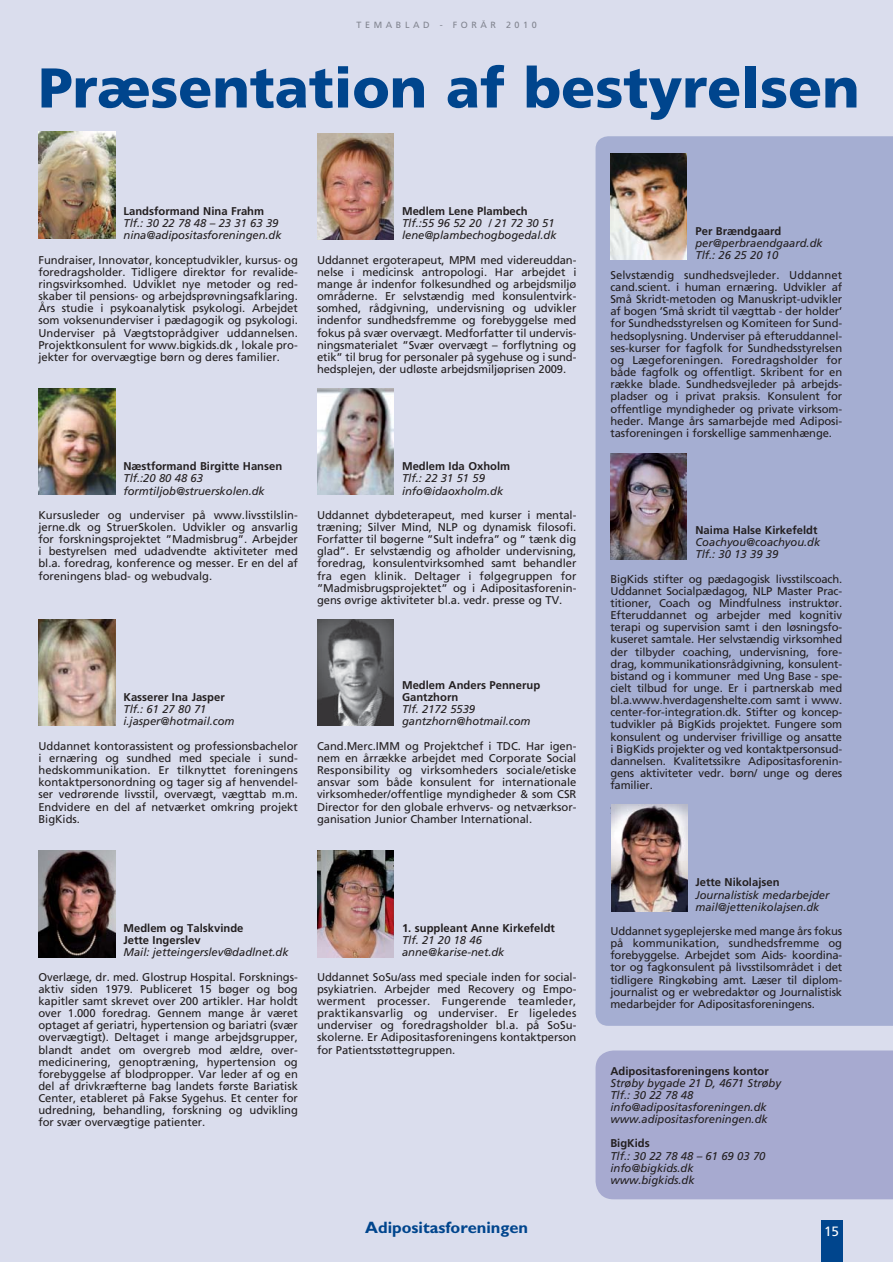
<style>
.page{position:relative;width:893px;height:1262px;background:#dadded}
.page>*{position:absolute;margin:0;border:0;box-sizing:border-box;transform-origin:0 0}
.t1{font:900 55.95px "Frutiger";color:#00458d}
.t2{font:700 16.5px "Gill Sans";color:#00458d}
.t3{font:13.5px "Frutiger";color:#fff}
.t4{font:11.25px/12.1px "Frutiger";letter-spacing:-.005em;color:#231f20;text-align:justify}
.t5{font:italic 11.25px/12.1px "Frutiger";letter-spacing:-.005em;color:#231f20}
.t6{font:700 11.25px/12.1px "Frutiger";color:#231f20}
.t7{font:9px "Frutiger";letter-spacing:.4em;color:#81848f}
</style>
<div class="page">
<div style="left:595px;top:136px;width:298px;height:890px;background:#a5aed2"></div>
<div style="left:821px;top:1221px;width:21px;height:41px;background:#00458d"></div>
<img style="left:38px;top:851px;width:77px;height:106px">
<img style="left:38px;top:619px;width:77px;height:106px">
<img style="left:610px;top:153px;width:77px;height:107px">
<img style="left:610px;top:453px;width:77px;height:107px">
<img style="left:611px;top:805px;width:77px;height:106px">
<div style="left:595px;top:1050px;width:298px;height:149px;background:#a7aad0"></div>
<img style="left:317px;top:134px;width:76px;height:106px">
<img style="left:38px;top:132px;width:77px;height:106px">
<img style="left:317px;top:851px;width:76px;height:106px">
<img style="left:317px;top:619px;width:76px;height:106px">
<img style="left:38px;top:388px;width:77px;height:106px">
<img style="left:317px;top:388px;width:76px;height:106px">
<p class="t7" style="left:357px;top:22px;width:182px">TEMABLAD - FORÅR 2010</p>
<h1 class="t1" style="left:38px;top:66px;width:823px">Præsentation af bestyrelsen</h1>
<p class="t6" style="left:123px;top:206px;width:142px">Landsformand Nina Frahm</p>
<p class="t5" style="left:123px;top:218px;width:160px">Tlf.: 30 22 78 48 – 23 31 63 39 nina@adipositasforeningen.dk</p>
<p class="t4" style="left:38px;top:255px;width:261px">Fundraiser, Innovatør, konceptudvikler, kursus- og foredragsholder. Tidligere direktør for revalide&shy;ringsvirksomhed. Udviklet nye metoder og red&shy;skaber til pensions- og arbejdsprøvningsafklaring.<br>Års studie i psykoanalytisk psykologi. Arbejdet som voksenunderviser i pædagogik og psykologi.<br>Underviser på Vægtstoprådgiver uddannelsen.<br>Projektkonsulent for www.bigkids.dk , lokale pro&shy;jekter for overvægtige børn og deres familier.</p>
<p class="t6" style="left:402px;top:206px;width:127px">Medlem Lene Plambech</p>
<p class="t5" style="left:402px;top:218px;width:156px">Tlf.:55 96 52 20 / 21 72 30 51 lene@plambechogbogedal.dk</p>
<p class="t4" style="left:317px;top:255px;width:261px">Uddannet ergoterapeut, MPM med videreuddan&shy;nelse i medicinsk antropologi. Har arbejdet i mange år indenfor folkesundhed og arbejdsmiljø områderne. Er selvstændig med konsulentvirk&shy;somhed, rådgivning, undervisning og udvikler indenfor sundhedsfremme og forebyggelse med fokus på svær overvægt. Medforfatter til undervis&shy;ningsmaterialet ”Svær overvægt – forflytning og etik” til brug for personaler på sygehuse og i sund&shy;hedsplejen, der udløste arbejdsmiljøprisen 2009.</p>
<p class="t6" style="left:123px;top:461px;width:160px">Næstformand Birgitte Hansen</p>
<p class="t5" style="left:123px;top:473px;width:143px">Tlf.:20 80 48 63 formtiljob@struerskolen.dk</p>
<p class="t4" style="left:38px;top:510px;width:261px">Kursusleder og underviser på www.livsstilslin&shy;jerne.dk og StruerSkolen. Udvikler og ansvarlig for forskningsprojektet ”Madmisbrug”. Arbejder i bestyrelsen med udadvendte aktiviteter med bl.a. foredrag, konference og messer. Er en del af foreningens blad- og webudvalg.</p>
<p class="t6" style="left:402px;top:461px;width:110px">Medlem Ida Oxholm</p>
<p class="t5" style="left:402px;top:473px;width:103px">Tlf.: 22 31 51 59 info@idaoxholm.dk</p>
<p class="t4" style="left:317px;top:510px;width:261px">Uddannet dybdeterapeut, med kurser i mental&shy;træning; Silver Mind, NLP og dynamisk filosofi.<br>Forfatter til bøgerne ”Sult indefra” og ” tænk dig glad”. Er selvstændig og afholder undervisning, foredrag, konsulentvirksomhed samt behandler fra egen klinik. Deltager i følgegruppen for ”Madmisbrugsprojektet” og i Adipositasforenin&shy;gens øvrige aktiviteter bl.a. vedr. presse og TV.</p>
<p class="t6" style="left:123px;top:692px;width:103px">Kasserer Ina Jasper</p>
<p class="t5" style="left:123px;top:704px;width:113px">Tlf.: 61 27 80 71 i.jasper@hotmail.com</p>
<p class="t4" style="left:38px;top:741px;width:261px">Uddannet kontorassistent og professionsbachelor i ernæring og sundhed med speciale i sund&shy;hedskommunikation. Er tilknyttet foreningens kontaktpersonordning og tager sig af henvendel&shy;ser vedrørende livsstil, overvægt, vægttab m.m.<br>Endvidere en del af netværket omkring projekt BigKids.</p>
<p class="t6" style="left:402px;top:680px;width:140px">Medlem Anders Pennerup<br>Gantzhorn</p>
<p class="t5" style="left:402px;top:704px;width:130px">Tlf. 2172 5539 gantzhorn@hotmail.com</p>
<p class="t4" style="left:317px;top:741px;width:261px">Cand.Merc.IMM og Projektchef i TDC. Har igen&shy;nem en årrække arbejdet med Corporate Social Responsibility og virksomheders sociale/etiske ansvar som både konsulent for internationale virksomheder/offentlige myndigheder &amp; som CSR Director for den globale erhvervs- og netværksor&shy;ganisation Junior Chamber International.</p>
<p class="t6" style="left:695px;top:226px;width:87px">Per Brændgaard</p>
<p class="t5" style="left:695px;top:238px;width:129px">per@perbraendgaard.dk<br>Tlf.: 26 25 20 10</p>
<p class="t4" style="left:610px;top:270px;width:233px">Selvstændig sundhedsvejleder. Uddannet cand.scient. i human ernæring. Udvikler af Små Skridt-metoden og Manuskript-udvikler af bogen ’Små skridt til vægttab - der holder’ for Sundhedsstyrelsen og Komiteen for Sund&shy;hedsoplysning. Underviser på efteruddannel&shy;ses-kurser for fagfolk for Sundhedsstyrelsen og Lægeforeningen. Foredragsholder for både fagfolk og offentligt. Skribent for en række blade. Sundhedsvejleder på arbejds&shy;pladser og i privat praksis. Konsulent for offentlige myndigheder og private virksom&shy;heder. Mange års samarbejde med Adiposi&shy;tasforeningen i forskellige sammenhænge.</p>
<p class="t6" style="left:695px;top:525px;width:123px">Naima Halse Kirkefeldt</p>
<p class="t5" style="left:695px;top:537px;width:126px">Coachyou@coachyou.dk<br>Tlf.: 30 13 39 39</p>
<p class="t4" style="left:610px;top:574px;width:233px">BigKids stifter og pædagogisk livsstilscoach.<br>Uddannet Socialpædagog, NLP Master Prac&shy;titioner, Coach og Mindfulness instruktør.<br>Efteruddannet og arbejder med kognitiv terapi og supervision samt i den løsningsfo&shy;kuseret samtale. Her selvstændig virksomhed der tilbyder coaching, undervisning, fore&shy;drag, kommunikationsrådgivning, konsulent&shy;bistand og i kommuner med Ung Base - spe&shy;cielt tilbud for unge. Er i partnerskab med bl.a.www.hverdagenshelte.com samt i www. center-for-integration.dk. Stifter og koncep&shy;tudvikler på BigKids projektet. Fungere som konsulent og underviser frivillige og ansatte i BigKids projekter og ved kontaktpersonsud&shy;dannelsen. Kvalitetssikre Adipositasforenin&shy;gens aktiviteter vedr. børn/ unge og deres familier.</p>
<p class="t6" style="left:123px;top:923px;width:122px">Medlem og Talskvinde<br>Jette Ingerslev</p>
<p class="t5" style="left:123px;top:947px;width:167px">Mail: jetteingerslev@dadlnet.dk</p>
<p class="t4" style="left:38px;top:971px;width:261px">Overlæge, dr. med. Glostrup Hospital. Forsknings&shy;aktiv siden 1979. Publiceret 15 bøger og bog kapitler samt skrevet over 200 artikler. Har holdt over 1.000 foredrag. Gennem mange år været optaget af geriatri, hypertension og bariatri (svær overvægtigt). Deltaget i mange arbejdsgrupper, blandt andet om overgreb mod ældre, over&shy;medicinering, genoptræning, hypertension og forebyggelse af blodpropper. Var leder af og en del af drivkræfterne bag landets første Bariatisk Center, etableret på Fakse Sygehus. Et center for udredning, behandling, forskning og udvikling for svær overvægtige patienter.</p>
<p class="t6" style="left:402px;top:923px;width:154px">1. suppleant Anne Kirkefeldt</p>
<p class="t5" style="left:402px;top:935px;width:104px">Tlf. 21 20 18 46 anne@karise-net.dk</p>
<p class="t4" style="left:317px;top:971px;width:261px">Uddannet SoSu/ass med speciale inden for social&shy;psykiatrien. Arbejder med Recovery og Empo&shy;werment processer. Fungerende teamleder, praktikansvarlig og underviser. Er ligeledes underviser og foredragsholder bl.a. på SoSu&shy;skolerne. Er Adipositasforeningens kontaktperson for Patientsstøttegruppen.</p>
<p class="t6" style="left:695px;top:877px;width:86px">Jette Nikolajsen</p>
<p class="t5" style="left:695px;top:889px;width:136px">Journalistisk medarbejder mail@jettenikolajsen.dk</p>
<p class="t4" style="left:610px;top:926px;width:233px">Uddannet sygeplejerske med mange års fokus på kommunikation, sundhedsfremme og forebyggelse. Arbejdet som Aids- koordina&shy;tor og fagkonsulent på livsstilsområdet i det tidligere Ringkøbing amt. Læser til diplom&shy;journalist og er webredaktør og Journalistisk medarbejder for Adipositasforeningens.</p>
<p class="t6" style="left:610px;top:1065px;width:160px">Adipositasforeningens kontor</p>
<p class="t5" style="left:610px;top:1077px;width:172px">Strøby bygade 21 D, 4671 Strøby<br>Tlf.: 30 22 78 48 info@adipositasforeningen.dk www.adipositasforeningen.dk</p>
<p class="t6" style="left:610px;top:1138px;width:41px">BigKids</p>
<p class="t5" style="left:610px;top:1150px;width:156px">Tlf.: 30 22 78 48 – 61 69 03 70 info@bigkids.dk www.bigkids.dk</p>
<h2 class="t2" style="left:365px;top:1222px;width:165px">Adipositasforeningen</h2>
<p class="t3" style="left:824px;top:1225px;width:17px">15</p>
</div>
